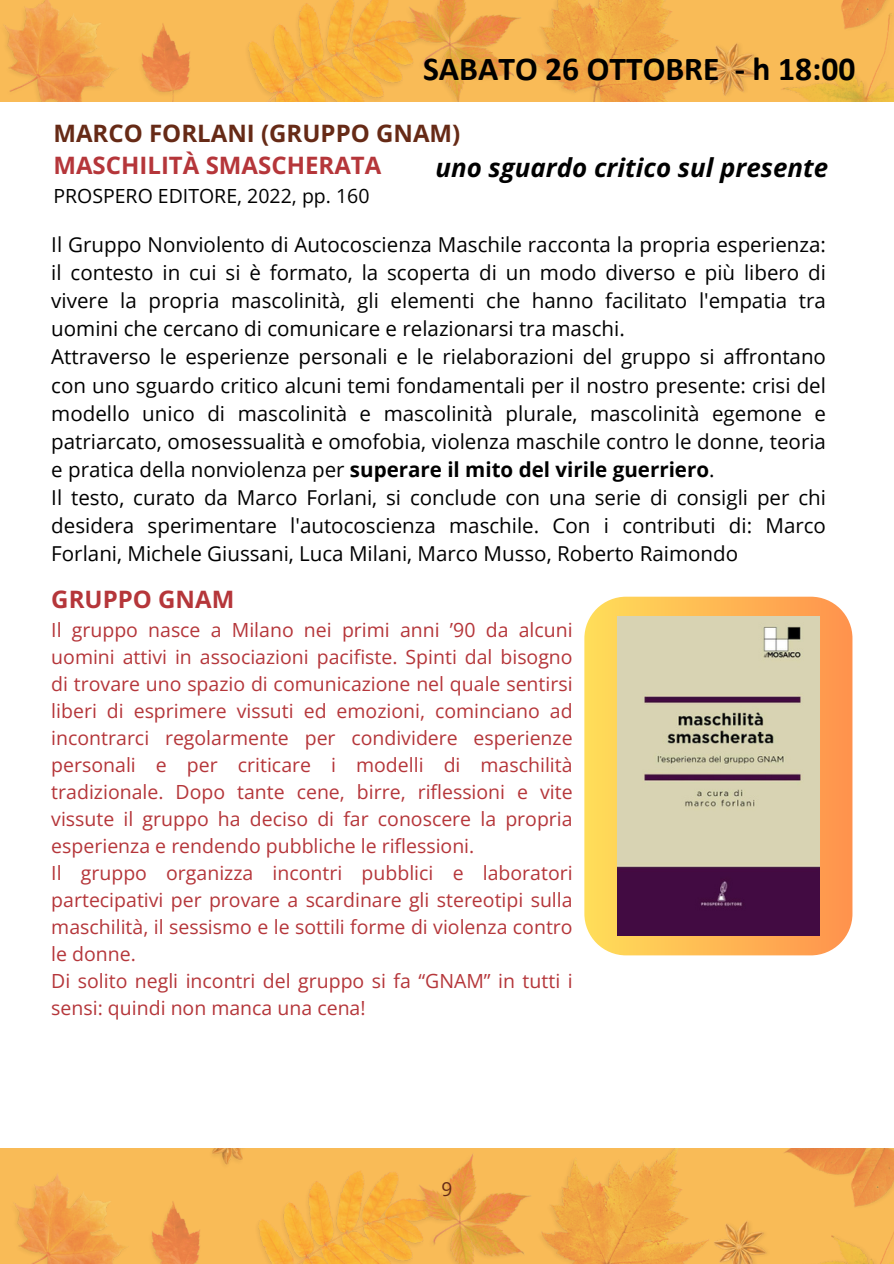
<style>
.page{position:relative;width:894px;height:1264px;background:#fff}
.page>*{position:absolute;margin:0;border:0;box-sizing:border-box;transform-origin:0 0}
.t1{font:700 33.6px "Calibri";color:#000}
.t2{font:italic 700 25.95px "Open Sans";color:#000}
.t3{font:700 24px "Open Sans";color:#b5363a}
.t4{font:700 24px "Open Sans";color:#662a16}
.t5{font:20.55px/28.2px "Open Sans";color:#000;text-align:justify}
.t6{font:19.5px/27px "Open Sans";color:#b5363a;text-align:justify}
.t7{font:19.5px "Open Sans";color:#000}
.t8{font:19.05px "Open Sans";color:#662a16}
.s1{font-weight:700}
</style>
<div class="page">
<img style="left:0;top:0;width:893px;height:102px">
<svg style="left:584px;top:596px;width:268px;height:359px;background:#fdba5d"></svg>
<img style="left:0;top:1148px;width:893px;height:115px">
<img style="left:617px;top:616px;width:202px;height:319px">
<p class="t1" style="left:423px;top:55px;width:433px">SABATO 26 OTTOBRE - h 18:00</p>
<p class="t4" style="left:53px;top:116px;width:408px">MARCO FORLANI (GRUPPO GNAM)</p>
<p class="t3" style="left:53px;top:149px;width:329px">MASCHILITÀ SMASCHERATA</p>
<p class="t7" style="left:53px;top:182px;width:317px">PROSPERO EDITORE, 2022, pp. 160</p>
<p class="t2" style="left:435px;top:150px;width:394px">uno sguardo critico sul presente</p>
<p class="t5" style="left:51px;top:230px;width:776px">Il Gruppo Nonviolento di Autocoscienza Maschile racconta la propria esperienza: il contesto in cui si è formato, la scoperta di un modo diverso e più libero di vivere la propria mascolinità, gli elementi che hanno facilitato l'empatia tra uomini che cercano di comunicare e relazionarsi tra maschi.</p>
<p class="t5" style="left:51px;top:342px;width:776px">Attraverso le esperienze personali e le rielaborazioni del gruppo si affrontano con uno sguardo critico alcuni temi fondamentali per il nostro presente: crisi del modello unico di mascolinità e mascolinità plurale, mascolinità egemone e patriarcato, omosessualità e omofobia, violenza maschile contro le donne, teoria e pratica della nonviolenza per <span class="s1">superare il mito del virile guerriero</span>.</p>
<p class="t5" style="left:51px;top:483px;width:776px">Il testo, curato da Marco Forlani, si conclude con una serie di consigli per chi desidera sperimentare l'autocoscienza maschile. Con i contributi di: Marco Forlani, Michele Giussani, Luca Milani, Marco Musso, Roberto Raimondo</p>
<h2 class="t3" style="left:51px;top:582px;width:184px">GRUPPO GNAM</h2>
<p class="t6" style="left:51px;top:615px;width:522px">Il gruppo nasce a Milano nei primi anni ’90 da alcuni uomini attivi in associazioni pacifiste. Spinti dal bisogno di trovare uno spazio di comunicazione nel quale sentirsi liberi di esprimere vissuti ed emozioni, cominciano ad incontrarci regolarmente per condividere esperienze personali e per criticare i modelli di maschilità tradizionale. Dopo tante cene, birre, riflessioni e vite vissute il gruppo ha deciso di far conoscere la propria esperienza e rendendo pubbliche le riflessioni.</p>
<p class="t6" style="left:51px;top:858px;width:522px">Il gruppo organizza incontri pubblici e laboratori partecipativi per provare a scardinare gli stereotipi sulla maschilità, il sessismo e le sottili forme di violenza contro le donne.</p>
<p class="t6" style="left:51px;top:966px;width:522px">Di solito negli incontri del gruppo si fa “GNAM” in tutti i sensi: quindi non manca una cena!</p>
<h1 class="t8" style="left:441px;top:1175px;width:12px">9</h1>
</div>
